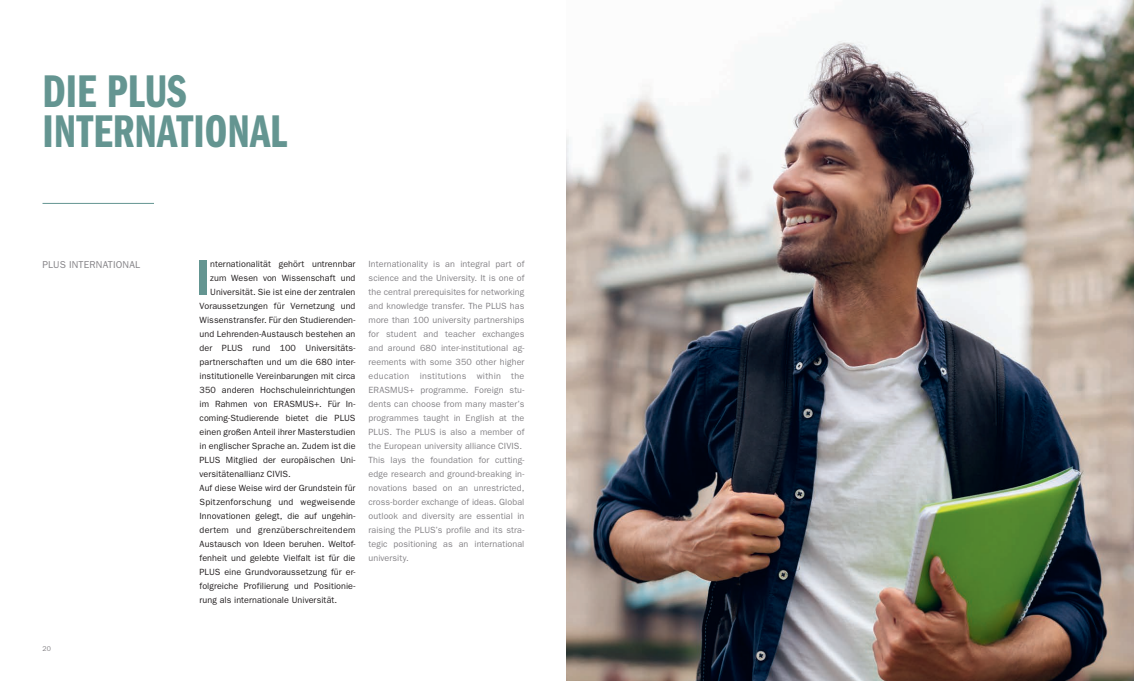
<style>
.page{position:relative;width:1134px;height:681px;background:#fff}
.page>*{position:absolute;margin:0;border:0;box-sizing:border-box;transform-origin:0 0}
.t1{font:600 condensed 51px "Franklin Gothic";color:#649591}
.t2{font:47.4px/39.5px "Franklin Gothic Demi Cmpr";color:#649591}
.t3{font:10px "Franklin Gothic";letter-spacing:.015em;color:#858387}
.t4{font:9px "Franklin Gothic";letter-spacing:.01em;color:#231f20}
.t5{font:9px/14px "Franklin Gothic";letter-spacing:.01em;color:#858387}
.t6{font:9px "Franklin Gothic";letter-spacing:.03em;color:#231f20}
.t7{font:7px "Franklin Gothic";color:#858387}
</style>
<div class="page">
<img style="left:567px;top:0;width:567px;height:680px">
<hr style="left:43px;top:203px;width:111px;height:1px;background:#649591">
<h2 class="t2" style="left:43px;top:72px;width:246px">DIE PLUS<br>INTERNATIONAL</h2>
<p class="t3" style="left:43px;top:258px;width:99px">PLUS INTERNATIONAL</p>
<p class="t7" style="left:43px;top:644px;width:10px">20</p>
<h1 class="t1" style="left:196px;top:249px;width:15px">I</h1>
<p class="t4" style="left:210px;top:258px;width:147px">nternationalität gehört untrennbar</p>
<p class="t4" style="left:210px;top:272px;width:147px">zum Wesen von Wissenschaft und</p>
<p class="t4" style="left:210px;top:286px;width:147px">Universität. Sie ist eine der zentralen</p>
<p class="t4" style="left:200px;top:300px;width:157px">Voraussetzungen für Vernetzung und</p>
<p class="t4" style="left:200px;top:314px;width:157px">Wissenstransfer. Für den Studierenden-</p>
<p class="t4" style="left:200px;top:328px;width:157px">und Lehrenden-Austausch bestehen an</p>
<p class="t4" style="left:200px;top:342px;width:157px">der PLUS rund 100 Universitäts-</p>
<p class="t4" style="left:200px;top:356px;width:157px">partnerschaften und um die 680 inter-</p>
<p class="t4" style="left:200px;top:370px;width:157px">institutionelle Vereinbarungen mit circa</p>
<p class="t4" style="left:200px;top:385px;width:157px">350 anderen Hochschuleinrichtungen</p>
<p class="t4" style="left:200px;top:399px;width:157px">im Rahmen von ERASMUS+. Für In-</p>
<p class="t4" style="left:200px;top:413px;width:157px">coming-Studierende bietet die PLUS</p>
<p class="t4" style="left:200px;top:427px;width:157px">einen großen Anteil ihrer Masterstudien</p>
<p class="t4" style="left:200px;top:441px;width:157px">in englischer Sprache an. Zudem ist die</p>
<p class="t4" style="left:200px;top:455px;width:157px">PLUS Mitglied der europäischen Uni-</p>
<p class="t4" style="left:200px;top:469px;width:93px">versitätenallianz CIVIS.</p>
<p class="t4" style="left:200px;top:483px;width:157px">Auf diese Weise wird der Grundstein für</p>
<p class="t6" style="left:200px;top:497px;width:157px">Spitzenforschung und wegweisende</p>
<p class="t4" style="left:200px;top:511px;width:157px">Innovationen gelegt, die auf ungehin-</p>
<p class="t6" style="left:200px;top:525px;width:157px">dertem und grenzüberschreitendem</p>
<p class="t4" style="left:200px;top:539px;width:157px">Austausch von Ideen beruhen. Weltof-</p>
<p class="t4" style="left:200px;top:553px;width:157px">fenheit und gelebte Vielfalt ist für die</p>
<p class="t4" style="left:200px;top:567px;width:157px">PLUS eine Grundvoraussetzung für er-</p>
<p class="t4" style="left:200px;top:581px;width:157px">folgreiche Profilierung und Positionie-</p>
<p class="t4" style="left:200px;top:595px;width:139px">rung als internationale Universität.</p>
<p class="t5" style="left:369px;top:257px;width:157px">Internationality is an integral part of science and the University. It is one of the central prerequisites for networking and knowledge transfer. The PLUS has more than 100 university partnerships for student and teacher exchanges and around 680 inter-institutional ag&shy;reements with some 350 other higher education institutions within the ERASMUS+ programme. Foreign stu&shy;dents can choose from many master’s programmes taught in English at the PLUS. The PLUS is also a member of the European university alliance CIVIS.<br>This lays the foundation for cutting&shy;edge research and ground-breaking in&shy;novations based on an unrestricted, cross-border exchange of ideas. Global outlook and diversity are essential in raising the PLUS’s profile and its stra&shy;tegic positioning as an international university.</p>
</div>
